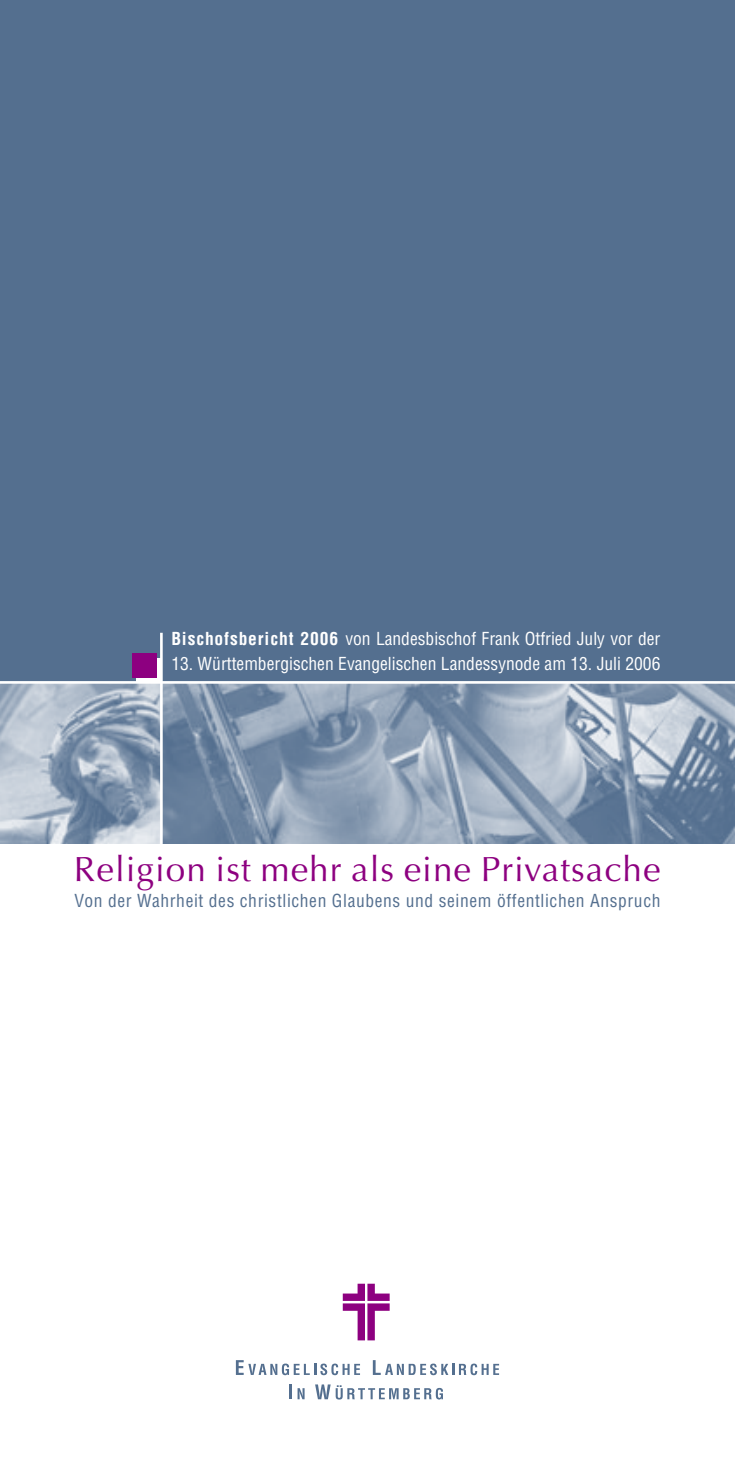
<style>
.page{position:relative;width:735px;height:1474px;background:#fff}
.page>*{position:absolute;margin:0;border:0;box-sizing:border-box;transform-origin:0 0}
.Fließtext{font:35px "Optima";letter-spacing:.03em;color:#8d0080}
.t1{font:condensed 17.5px "Helvetica";color:#fff}
.Fließtext-2{font:condensed 17.5px "Helvetica";letter-spacing:.035em;color:#546f8f}
.s1{font-weight:700}
</style>
<div class="page">
<div style="left:0;top:0;width:734px;height:685px;background:#546f8f"></div>
<img style="left:0;top:683px;width:734px;height:160px">
<hr style="left:0;top:681px;width:734px;height:2px;background:#fff">
<svg style="left:342px;top:1283px;width:47px;height:57px"></svg>
<svg style="left:289px;top:1384px;width:2px;height:15px"></svg>
<svg style="left:297px;top:1388px;width:7px;height:11px"></svg>
<svg style="left:315px;top:1384px;width:128px;height:15px"></svg>
<svg style="left:236px;top:1360px;width:124px;height:15px"></svg>
<svg style="left:372px;top:1360px;width:127px;height:15px"></svg>
<hr style="left:160px;top:632px;width:3px;height:212px;background:#fff">
<svg style="left:136px;top:657px;width:25px;height:24px"></svg>
<div style="left:131px;top:652px;width:25px;height:25px;background:#8d0080"></div>
<p class="t1" style="left:171px;top:628px;width:490px"><span class="s1">Bischofsbericht 2006</span> von Landesbischof Frank Otfried July vor der</p>
<p class="t1" style="left:171px;top:652px;width:490px">13. Württembergischen Evangelischen Landessynode am 13. Juli 2006</p>
<p class="Fließtext" style="left:74px;top:848px;width:587px">Religion ist mehr als eine Privatsache</p>
<p class="Fließtext-2" style="left:74px;top:890px;width:587px">Von der Wahrheit des christlichen Glaubens und seinem öffentlichen Anspruch</p>
</div>
